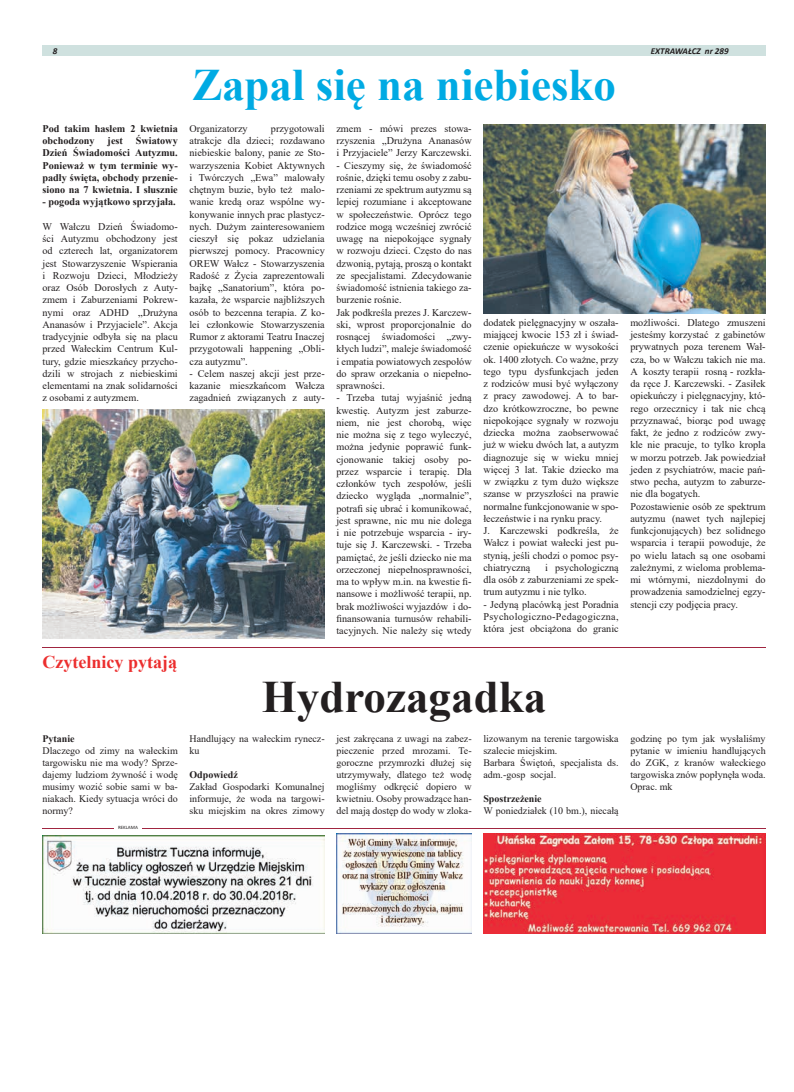
<style>
.page{position:relative;width:794px;height:1092px;background:#fff}
.page>*{position:absolute;margin:0;border:0;box-sizing:border-box;transform-origin:0 0}
.t1{font:700 45px "Times New Roman";color:#00aae3}
.t2{font:700 45px "Times New Roman";color:#231f20}
.t3{font:700 18px "Times New Roman";color:#ec2e2e}
.t4{font:10.2px/12.2px "Times New Roman";color:#231f20;text-align:justify}
.t5{font:700 10.2px/12.2px "Times New Roman";color:#231f20}
.t6{font:10px/12px "Times New Roman";color:#231f20;text-align:justify}
.t7{font:700 10px "Times New Roman";color:#231f20}
.t8{font:italic 700 9px "Calibri";color:#231f20}
.t9{font:5px "Calibri";color:#231f20}
</style>
<div class="page">
<div style="left:43px;top:45px;width:722px;height:11px;background:#cfe1df"></div>
<hr style="left:43px;top:827px;width:722px;height:1px;background:#a02540">
<img style="left:336px;top:833px;width:136px;height:100px">
<img style="left:483px;top:833px;width:282px;height:100px">
<img style="left:483px;top:125px;width:282px;height:188px">
<img style="left:43px;top:410px;width:282px;height:228px">
<img style="left:43px;top:835px;width:282px;height:98px">
<hr style="left:115px;top:825px;width:27px;height:4px;background:#fff">
<hr style="left:43px;top:647px;width:722px;height:1px;background:#a02540">
<p class="t8" style="left:53px;top:44px;width:6px">8</p>
<p class="t8" style="left:651px;top:44px;width:79px">EXTRAWAŁCZ nr 289</p>
<h1 class="t1" style="left:192px;top:52px;width:425px">Zapal się na niebiesko</h1>
<p class="t5" style="left:43px;top:122px;width:137px">Pod takim hasłem 2 kwietnia obchodzony</p>
<p class="t4" style="left:189px;top:122px;width:137px;text-indent:81px">przygotowali atrakcje dla dzieci; rozdawano niebieskie balony, panie ze Sto&shy;warzyszenia Kobiet Aktywnych i Twórczych „Ewa” malowały chętnym buzie, było też malo&shy;wanie kredą oraz wspólne wy&shy;konywanie innych prac plastycz&shy;nych. Dużym zainteresowaniem cieszył się pokaz udzielania pierwszej pomocy. Pracownicy OREW Wałcz - Stowarzyszenia Radość z Życia zaprezentowali bajkę „Sanatorium”, która po&shy;kazała, że wsparcie najbliższych osób to bezcenna terapia. Z ko&shy;lei członkowie Stowarzyszenia Rumor z aktorami Teatru Inaczej przygotowali happening „Obli&shy;cza autyzmu”.</p>
<p class="t4" style="left:189px;top:367px;width:137px">- Celem naszej akcji jest prze&shy;kazanie mieszkańcom Wałcza zagadnień związanych z auty-</p>
<p class="t4" style="left:189px;top:122px;width:60px">Organizatorzy</p>
<p class="t4" style="left:336px;top:122px;width:137px">zmem - mówi prezes stowa&shy;rzyszenia „Drużyna Ananasów i Przyjaciele” Jerzy Karczewski.</p>
<p class="t4" style="left:336px;top:159px;width:137px;text-align:left">- Cieszymy się, że świadomość rośnie, dzięki temu osoby z zabu&shy;rzeniami ze spektrum autyzmu są lepiej rozumiane i akceptowane w społeczeństwie. Oprócz tego rodzice mogą wcześniej zwrócić uwagę na niepokojące sygnały w rozwoju dzieci. Często do nas dzwonią, pytają, proszą o kontakt ze specjalistami. Zdecydowanie świadomość istnienia takiego za&shy;burzenie rośnie.<br>Jak podkreśla prezes J. Karczew&shy;ski, wprost proporcjonalnie do rosnącej świadomości „zwy&shy;kłych ludzi”, maleje świadomość i empatia powiatowych zespołów do spraw orzekania o niepełno&shy;sprawności.</p>
<p class="t4" style="left:336px;top:391px;width:137px">- Trzeba tutaj wyjaśnić jedną kwestię. Autyzm jest zaburze&shy;niem, nie jest chorobą, więc nie można się z tego wyleczyć, można jedynie poprawić funk&shy;cjonowanie takiej osoby po&shy;przez wsparcie i terapię. Dla członków tych zespołów, jeśli dziecko wygląda „normalnie”, potrafi się ubrać i komunikować, jest sprawne, nic mu nie dolega i nie potrzebuje wsparcia - iry&shy;tuje się J. Karczewski. - Trzeba pamiętać, że jeśli dziecko nie ma orzeczonej niepełnosprawności, ma to wpływ m.in. na kwestie fi&shy;nansowe i możliwość terapii, np. brak możliwości wyjazdów i do&shy;finansowania turnusów rehabili&shy;tacyjnych. Nie należy się wtedy</p>
<p class="t5" style="left:43px;top:134px;width:137px;text-align:justify;text-indent:93px">Światowy Dzień Świadomości Autyzmu.<br>Ponieważ w tym terminie wy&shy;padły święta, obchody przenie&shy;siono na 7 kwietnia. I słusznie</p>
<p class="t5" style="left:43px;top:195px;width:135px">- pogoda wyjątkowo sprzyjała.</p>
<p class="t4" style="left:43px;top:220px;width:137px">W Wałczu Dzień Świadomo&shy;ści Autyzmu obchodzony jest od czterech lat, organizatorem jest Stowarzyszenie Wspierania i Rozwoju Dzieci, Młodzieży oraz Osób Dorosłych z Auty&shy;zmem i Zaburzeniami Pokrew&shy;nymi oraz ADHD „Drużyna Ananasów i Przyjaciele”. Akcja tradycyjnie odbyła się na placu przed Wałeckim Centrum Kul&shy;tury, gdzie mieszkańcy przycho&shy;dzili w strojach z niebieskimi elementami na znak solidarności z osobami z autyzmem.</p>
<p class="t5" style="left:108px;top:134px;width:17px">jest</p>
<p class="t4" style="left:483px;top:316px;width:137px;text-align:left">dodatek pielęgnacyjny w oszała&shy;miającej kwocie 153 zł i świad&shy;czenie opiekuńcze w wysokości ok. 1400 złotych. Co ważne, przy tego typu dysfunkcjach jeden z rodziców musi być wyłączony z pracy zawodowej. A to bar&shy;dzo krótkowzroczne, bo pewne niepokojące sygnały w rozwoju dziecka można zaobserwować już w wieku dwóch lat, a autyzm diagnozuje się w wieku mniej więcej 3 lat. Takie dziecko ma w związku z tym dużo większe szanse w przyszłości na prawie normalne funkcjonowanie w spo&shy;łeczeństwie i na rynku pracy.<br>J. Karczewski podkreśla, że<br>Wałcz i powiat wałecki jest pu&shy;stynią, jeśli chodzi o pomoc psy&shy;chiatryczną</p>
<p class="t4" style="left:630px;top:316px;width:137px;text-align:left">możliwości. Dlatego zmuszeni jesteśmy korzystać z gabinetów prywatnych poza terenem Wał&shy;cza, bo w Wałczu takich nie ma.<br>A koszty terapii rosną - rozkła&shy;da ręce J. Karczewski. - Zasiłek opiekuńczy i pielęgnacyjny, któ&shy;rego orzecznicy i tak nie chcą przyznawać, biorąc pod uwagę fakt, że jedno z rodziców zwy&shy;kle nie pracuje, to tylko kropla w morzu potrzeb. Jak powiedział jeden z psychiatrów, macie pań&shy;stwo pecha, autyzm to zaburze&shy;nie dla bogatych.<br>Pozostawienie osób ze spektrum autyzmu (nawet tych najlepiej funkcjonujących) bez solidnego wsparcia i terapii powoduje, że po wielu latach są one osobami zależnymi, z wieloma problema&shy;mi wtórnymi, niezdolnymi do prowadzenia samodzielnej egzy&shy;stencji czy podjęcia pracy.</p>
<p class="t4" style="left:483px;top:561px;width:137px;text-indent:62px">i psychologiczną dla osób z zaburzeniami ze spek&shy;trum autyzmu i nie tylko.</p>
<p class="t4" style="left:483px;top:597px;width:137px">- Jedyną placówką jest Poradnia Psychologiczno-Pedagogiczna, która jest obciążona do granic</p>
<h2 class="t3" style="left:43px;top:649px;width:136px">Czytelnicy pytają</h2>
<p class="t7" style="left:43px;top:731px;width:34px">Pytanie</p>
<p class="t6" style="left:43px;top:744px;width:137px">Dlaczego od zimy na wałeckim targowisku nie ma wody? Sprze&shy;dajemy ludziom żywność i wodę musimy wozić sobie sami w ba&shy;niakach. Kiedy sytuacja wróci do normy?</p>
<p class="t9" style="left:118px;top:824px;width:21px">REKLAMA</p>
<h1 class="t2" style="left:262px;top:664px;width:286px">Hydrozagadka</h1>
<p class="t6" style="left:189px;top:732px;width:137px">Handlujący na wałeckim rynecz&shy;ku</p>
<p class="t7" style="left:189px;top:767px;width:50px">Odpowiedź</p>
<p class="t6" style="left:189px;top:780px;width:137px">Zakład Gospodarki Komunalnej informuje, że woda na targowi&shy;sku miejskim na okres zimowy</p>
<p class="t6" style="left:336px;top:732px;width:137px">jest zakręcana z uwagi na zabez&shy;pieczenie przed mrozami. Te&shy;goroczne przymrozki dłużej się utrzymywały, dlatego też wodę mogliśmy odkręcić dopiero w kwietniu. Osoby prowadzące han&shy;del mają dostęp do wody w zloka-</p>
<p class="t6" style="left:483px;top:732px;width:137px;text-align:left">lizowanym na terenie targowiska szalecie miejskim.<br>Barbara Świętoń, specjalista ds. adm.-gosp socjal.</p>
<p class="t7" style="left:483px;top:791px;width:60px">Spostrzeżenie</p>
<p class="t6" style="left:483px;top:804px;width:137px">W poniedziałek (10 bm.), niecałą</p>
<p class="t6" style="left:630px;top:732px;width:137px">godzinę po tym jak wysłaliśmy pytanie w imieniu handlujących do ZGK, z kranów wałeckiego targowiska znów popłynęła woda.<br>Oprac. mk</p>
</div>
